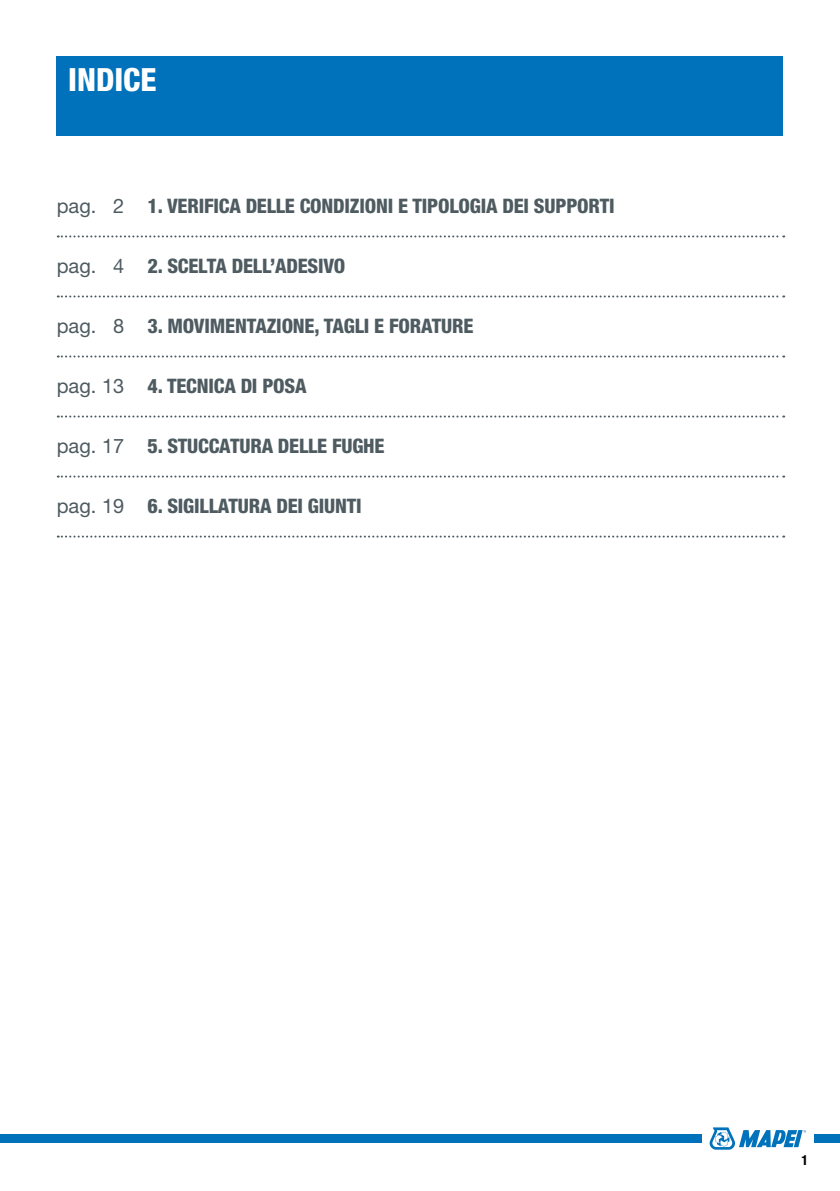
<style>
.page{position:relative;width:840px;height:1191px;background:#fff}
.page>*{position:absolute;margin:0;border:0;box-sizing:border-box;transform-origin:0 0}
.t1{font:800 condensed 32px "Helvetica Neue LTW1 G";color:#fff}
.t2{font:800 condensed 20px "Helvetica Neue LTW1 G";letter-spacing:-.01em;color:#4e5b61}
.t3{font:700 condensed 14px "Helvetica Neue LTW1 G";color:#000}
.s1{font-weight:400;font-stretch:normal}
</style>
<div class="page">
<div style="left:0;top:1134px;width:701px;height:8px;background:#0072bb"></div>
<svg style="left:709px;top:1127px;width:96px;height:22px"></svg>
<div style="left:813px;top:1134px;width:26px;height:9px;background:#0072bb"></div>
<div style="left:57px;top:57px;width:725px;height:79px;background:#0072bb"></div>
<svg style="left:58px;top:235px;width:725px;height:2px"></svg>
<svg style="left:58px;top:295px;width:725px;height:2px"></svg>
<svg style="left:58px;top:355px;width:725px;height:2px"></svg>
<svg style="left:58px;top:415px;width:725px;height:2px"></svg>
<svg style="left:58px;top:475px;width:725px;height:2px"></svg>
<svg style="left:58px;top:535px;width:725px;height:2px"></svg>
<h1 class="t1" style="left:68px;top:60px;width:90px">INDICE</h1>
<p class="t2" style="left:57px;top:193px;width:559px"><span class="s1">pag. 2</span> 1. VERIFICA DELLE CONDIZIONI E TIPOLOGIA DEI SUPPORTI</p>
<p class="t2" style="left:57px;top:253px;width:290px"><span class="s1">pag. 4</span> 2. SCELTA DELL’ADESIVO</p>
<p class="t2" style="left:57px;top:313px;width:418px"><span class="s1">pag. 8</span> 3. MOVIMENTAZIONE, TAGLI E FORATURE</p>
<p class="t2" style="left:57px;top:373px;width:251px"><span class="s1">pag. 13</span> 4. TECNICA DI POSA</p>
<p class="t2" style="left:57px;top:433px;width:329px"><span class="s1">pag. 17</span> 5. STUCCATURA DELLE FUGHE</p>
<p class="t2" style="left:57px;top:493px;width:306px"><span class="s1">pag. 19</span> 6. SIGILLATURA DEI GIUNTI</p>
<p class="t3" style="left:801px;top:1152px;width:8px">1</p>
</div>
